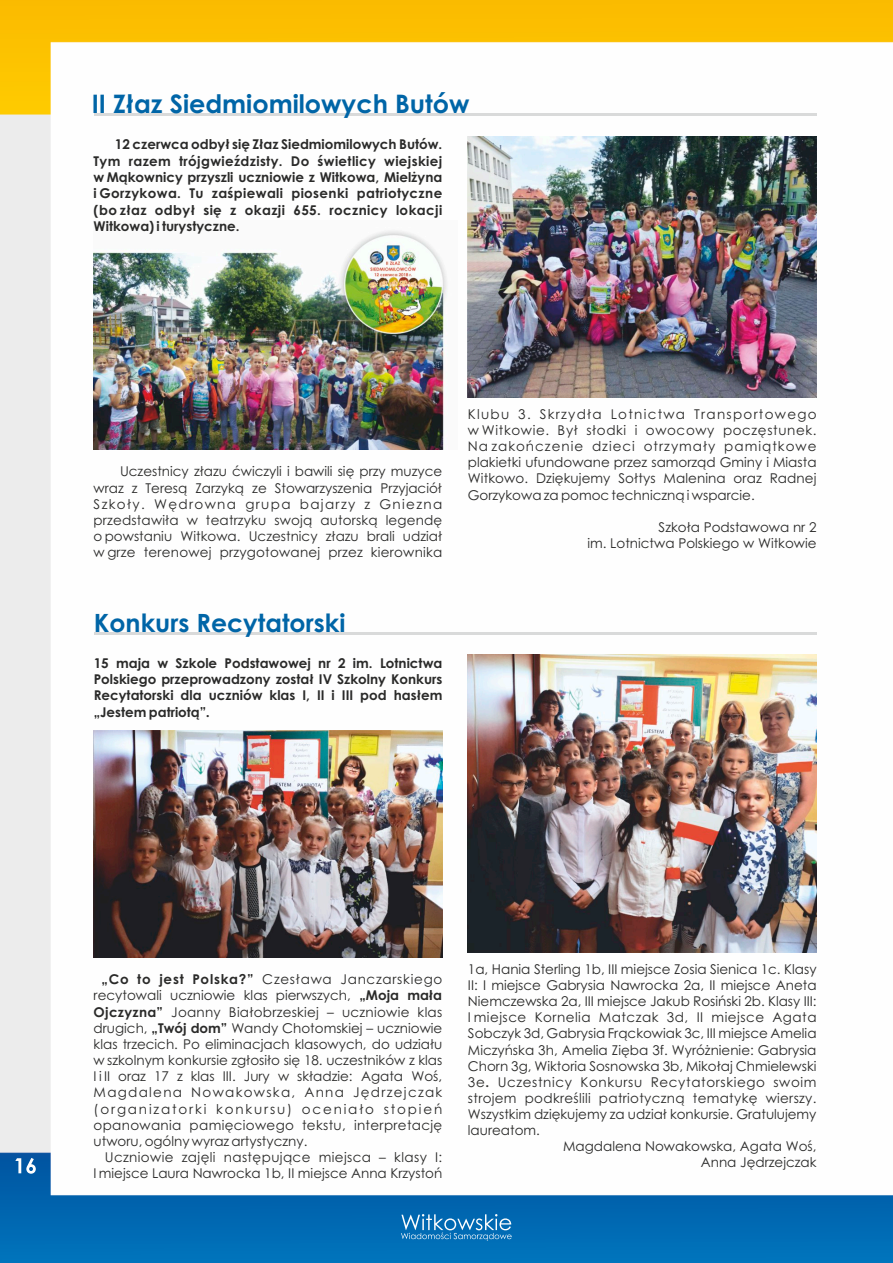
<style>
.page{position:relative;width:893px;height:1263px;background:#fff}
.page>*{position:absolute;margin:0;border:0;box-sizing:border-box;transform-origin:0 0}
.t1{font:700 25.5px "Century Gothic";color:#0065a7}
.t2{font:700 25.2px "Century Gothic";color:#0065a7}
.t3{font:13.5px/16px "Century Gothic";color:#2a2a29;text-align:justify}
.t4{font:700 13.5px/16.4px "Century Gothic";color:#2a2a29;text-align:justify}
.t5{font:13.5px "Century Gothic";letter-spacing:.025em;color:#2a2a29}
.t6{font:13.5px "Century Gothic";letter-spacing:.045em;color:#2a2a29}
.t7{font:13.5px "Century Gothic";letter-spacing:.035em;color:#2a2a29}
.s1{font-style:italic}
.s2{font-weight:700}
</style>
<div class="page">
<img style="left:0;top:0;width:893px;height:1263px">
<svg style="left:401px;top:1214px;width:111px;height:27px;background:#3287c1"></svg>
<svg style="left:15px;top:1158px;width:21px;height:16px"></svg>
<img style="left:94px;top:220px;width:363px;height:229px">
<hr style="left:94px;top:113px;width:723px;height:3px;background:#d9dada">
<hr style="left:94px;top:632px;width:723px;height:2px;background:#d9dada">
<img style="left:468px;top:136px;width:349px;height:261px">
<img style="left:94px;top:730px;width:348px;height:228px">
<img style="left:468px;top:654px;width:348px;height:298px">
<h1 class="t1" style="left:92px;top:94px;width:379px">II Złaz Siedmiomilowych Butów</h1>
<p class="t4" style="left:94px;top:137px;width:350px;text-indent:21px">12 czerwca odbył się Złaz Siedmiomilowych Butów.<br>Tym razem trójgwieździsty. Do świetlicy wiejskiej w Mąkownicy przyszli uczniowie z Witkowa, Mielżyna i Gorzykowa. Tu zaśpiewali piosenki patriotyczne (bo złaz odbył się z okazji 655. rocznicy lokacji Witkowa) i turystyczne.</p>
<p class="t3" style="left:94px;top:465px;width:350px;text-indent:26px">Uczestnicy złazu ćwiczyli i bawili się przy muzyce wraz z Teresą Zarzyką ze Stowarzyszenia Przyjaciół Szkoły. Wędrowna grupa bajarzy z Gniezna przedstawiła w teatrzyku swoją autorską legendę o powstaniu Witkowa. Uczestnicy złazu brali udział w grze terenowej przygotowanej przez kierownika</p>
<h2 class="t2" style="left:94px;top:613px;width:253px">Konkurs Recytatorski</h2>
<p class="t4" style="left:94px;top:656px;width:350px">15 maja w Szkole Podstawowej nr 2 im. Lotnictwa Polskiego przeprowadzony został IV Szkolny Konkurs Recytatorski dla uczniów klas I, II i III pod hasłem „Jestem patriotą”<span class="s1">.</span></p>
<p class="t3" style="left:468px;top:407px;width:350px">Klubu 3. Skrzydła Lotnictwa Transportowego w Witkowie. Był słodki i owocowy poczęstunek.<br>Na zakończenie dzieci otrzymały pamiątkowe plakietki ufundowane przez samorząd Gminy i Miasta Witkowo. Dziękujemy Sołtys Malenina oraz Radnej Gorzykowa za pomoc techniczną i wsparcie.</p>
<p class="t3" style="left:587px;top:520px;width:231px;text-align:right">Szkoła Podstawowa nr 2<br>im. Lotnictwa Polskiego w Witkowie</p>
<p class="t3" style="left:94px;top:972px;width:350px;text-indent:8px"><span class="s2">„Co to jest Polska?”</span> Czesława Janczarskiego recytowali uczniowie klas pierwszych, <span class="s2">„Moja mała Ojczyzna”</span> Joanny Białobrzeskiej – uczniowie klas drugich, <span class="s2">„Twój dom”</span> Wandy Chotomskiej – uczniowie klas trzecich. Po eliminacjach klasowych, do udziału w szkolnym konkursie zgłosiło się 18. uczestników z klas I i II oraz 17 z klas III. Jury w składzie: Agata Woś, Magdalena Nowakowska, Anna Jędrzejczak (organizatorki konkursu) oceniało stopień opanowania pamięciowego tekstu, interpretację utworu, ogólny wyraz artystyczny.</p>
<p class="t3" style="left:94px;top:1150px;width:350px;text-align:right">Uczniowie zajęli następujące miejsca – klasy I:<br>I miejsce Laura Nawrocka 1b, II miejsce Anna Krzystoń</p>
<p class="t3" style="left:468px;top:962px;width:350px">1a, Hania Sterling 1b, III miejsce Zosia Sienica 1c. Klasy</p>
<p class="t3" style="left:468px;top:978px;width:350px">II: I miejsce Gabrysia Nawrocka 2a, II miejsce Aneta</p>
<p class="t3" style="left:468px;top:995px;width:350px">Niemczewska 2a, III miejsce Jakub Rosiński 2b. Klasy III:</p>
<p class="t7" style="left:468px;top:1012px;width:350px">I miejsce Kornelia Matczak 3d, II miejsce Agata</p>
<p class="t3" style="left:468px;top:1027px;width:350px">Sobczyk 3d, Gabrysia Frąckowiak 3c, III miejsce Amelia</p>
<p class="t3" style="left:468px;top:1043px;width:350px">Miczyńska 3h, Amelia Zięba 3f. Wyróżnienie: Gabrysia</p>
<p class="t3" style="left:468px;top:1059px;width:350px">Chorn 3g, Wiktoria Sosnowska 3b, Mikołaj Chmielewski</p>
<p class="t6" style="left:468px;top:1077px;width:350px">3e<span class="s2">.</span> Uczestnicy Konkursu Recytatorskiego swoim</p>
<p class="t5" style="left:468px;top:1093px;width:350px">strojem podkreślili patriotyczną tematykę wierszy.</p>
<p class="t3" style="left:468px;top:1107px;width:350px">Wszystkim dziękujemy za udział konkursie. Gratulujemy</p>
<p class="t3" style="left:468px;top:1123px;width:74px">laureatom.</p>
<p class="t3" style="left:563px;top:1140px;width:255px">Magdalena Nowakowska, Agata Woś,</p>
<p class="t3" style="left:701px;top:1156px;width:117px">Anna Jędrzejczak</p>
</div>
